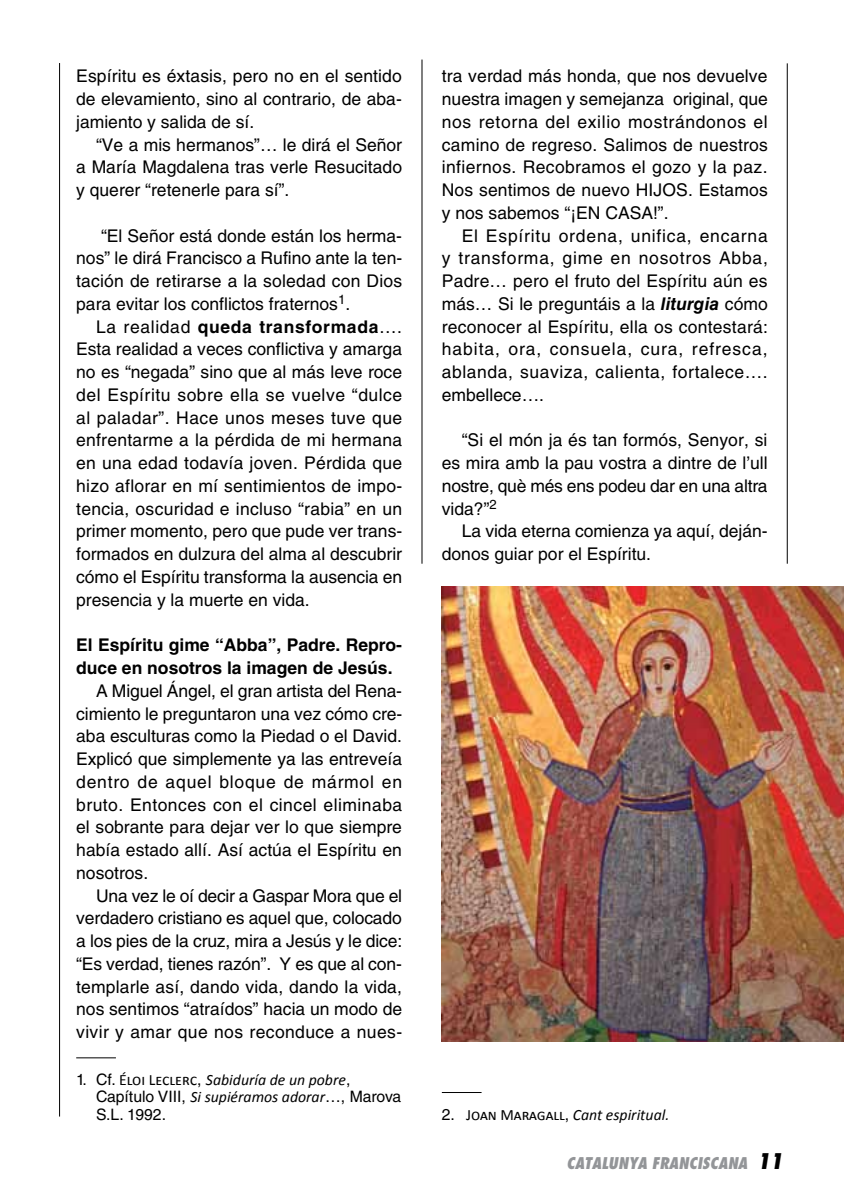
<style>
.page{position:relative;width:844px;height:1191px;background:#fff}
.page>*{position:absolute;margin:0;border:0;box-sizing:border-box;transform-origin:0 0}
.t1{font:17.5px/22.8px "Helvetica LT Std";color:#000;text-align:justify}
.t2{font:700 17.5px/22.8px "Helvetica LT Std";color:#000}
.t3{font:italic 15.75px "Calibri";color:#000}
.t4{font:15.75px/17.3px "Helvetica LT Std";color:#000}
.t5{font:italic 800 condensed 15.75px "Futura Std";color:#939598}
.s1{font-weight:700}
.s2{font-family:"Helvetica LT Std";font-style:normal}
.s3{font-style:normal}
.s4{font-family:"Calibri";font-style:italic}
.s5{font-weight:700;font-style:italic}
.s6{font-size:21px;color:#000}
</style>
<div class="page">
<hr style="left:76px;top:1057px;width:40px;height:1px;background:#000">
<hr style="left:441px;top:1092px;width:40px;height:1px;background:#000">
<hr style="left:786px;top:63px;width:1px;height:501px;background:#000">
<hr style="left:59px;top:63px;width:1px;height:1053px;background:#000">
<hr style="left:421px;top:60px;width:1px;height:504px;background:#000">
<img style="left:441px;top:586px;width:402px;height:455px">
<p class="t1" style="left:76px;top:65px;width:327px">Espíritu es éxtasis, pero no en el sentido de elevamiento, sino al contrario, de aba&shy;jamiento y salida de sí.</p>
<p class="t1" style="left:76px;top:133px;width:327px;text-indent:20px">“Ve a mis hermanos”… le dirá el Señor a María Magdalena tras verle Resucitado y querer “retenerle para sí”.</p>
<p class="t1" style="left:76px;top:224px;width:327px;text-indent:25px">“El Señor está donde están los herma&shy;nos” le dirá Francisco a Rufino ante la ten&shy;tación de retirarse a la soledad con Dios para evitar los conflictos fraternos<sup>1</sup>.</p>
<p class="t1" style="left:76px;top:315px;width:327px;text-indent:20px">La realidad <span class="s1">queda transformada</span>….<br>Esta realidad a veces conflictiva y amarga no es “negada” sino que al más leve roce del Espíritu sobre ella se vuelve “dulce al paladar”. Hace unos meses tuve que enfrentarme a la pérdida de mi hermana en una edad todavía joven. Pérdida que hizo aflorar en mí sentimientos de impo&shy;tencia, oscuridad e incluso “rabia” en un primer momento, pero que pude ver trans&shy;formados en dulzura del alma al descubrir cómo el Espíritu transforma la ausencia en presencia y la muerte en vida.</p>
<p class="t2" style="left:76px;top:633px;width:327px">El Espíritu gime “Abba”, Padre. Repro&shy;duce en nosotros la imagen de Jesús.</p>
<p class="t1" style="left:76px;top:679px;width:327px;text-indent:20px">A Miguel Ángel, el gran artista del Rena&shy;cimiento le preguntaron una vez cómo cre&shy;aba esculturas como la Piedad o el David.<br>Explicó que simplemente ya las entreveía dentro de aquel bloque de mármol en bruto. Entonces con el cincel eliminaba el sobrante para dejar ver lo que siempre había estado allí. Así actúa el Espíritu en nosotros.</p>
<p class="t1" style="left:76px;top:884px;width:327px;text-indent:20px">Una vez le oí decir a Gaspar Mora que el verdadero cristiano es aquel que, colocado a los pies de la cruz, mira a Jesús y le dice: “Es verdad, tienes razón”. Y es que al con&shy;templarle así, dando vida, dando la vida, nos sentimos “atraídos” hacia un modo de vivir y amar que nos reconduce a nues-</p>
<p class="t3" style="left:76px;top:1069px;width:275px"><span class="s2">1. Cf.</span> <span class="s3">Éloi Leclerc</span><span class="s2">,</span> Sabiduría de un pobre<span class="s2">,</span></p>
<p class="t4" style="left:96px;top:1088px;width:306px">Capítulo VIII , <span class="s4">Si supiéramos adorar</span>…, Marova<br>S.L. 1992.</p>
<p class="t1" style="left:441px;top:65px;width:327px">tra verdad más honda, que nos devuelve nuestra imagen y semejanza original, que nos retorna del exilio mostrándonos el camino de regreso. Salimos de nuestros infiernos. Recobramos el gozo y la paz.<br>Nos sentimos de nuevo HIJOS. Estamos y nos sabemos “¡EN CASA!”.</p>
<p class="t1" style="left:441px;top:224px;width:327px;text-indent:20px">El Espíritu ordena, unifica, encarna y transforma, gime en nosotros Abba, Padre… pero el fruto del Espíritu aún es más… Si le preguntáis a la <span class="s5">liturgia</span> cómo reconocer al Espíritu, ella os contestará: habita, ora, consuela, cura, refresca, ablanda, suaviza, calienta, fortalece…. embellece….</p>
<p class="t1" style="left:441px;top:429px;width:327px;text-indent:20px">“Si el món ja és tan formós, Senyor, si es mira amb la pau vostra a dintre de l’ull nostre, què més ens podeu dar en una altra vida?”<sup>2</sup></p>
<p class="t1" style="left:441px;top:520px;width:327px;text-indent:20px">La vida eterna comienza ya aquí, deján&shy;donos guiar por el Espíritu.</p>
<p class="t3" style="left:441px;top:1103px;width:229px"><span class="s2">2.</span> <span class="s3">Joan Maragall</span><span class="s2">,</span> Cant espiritual.</p>
<p class="t5" style="left:566px;top:1152px;width:217px">CATALUNYA FRANCISCANA <span class="s6">11</span></p>
</div>
